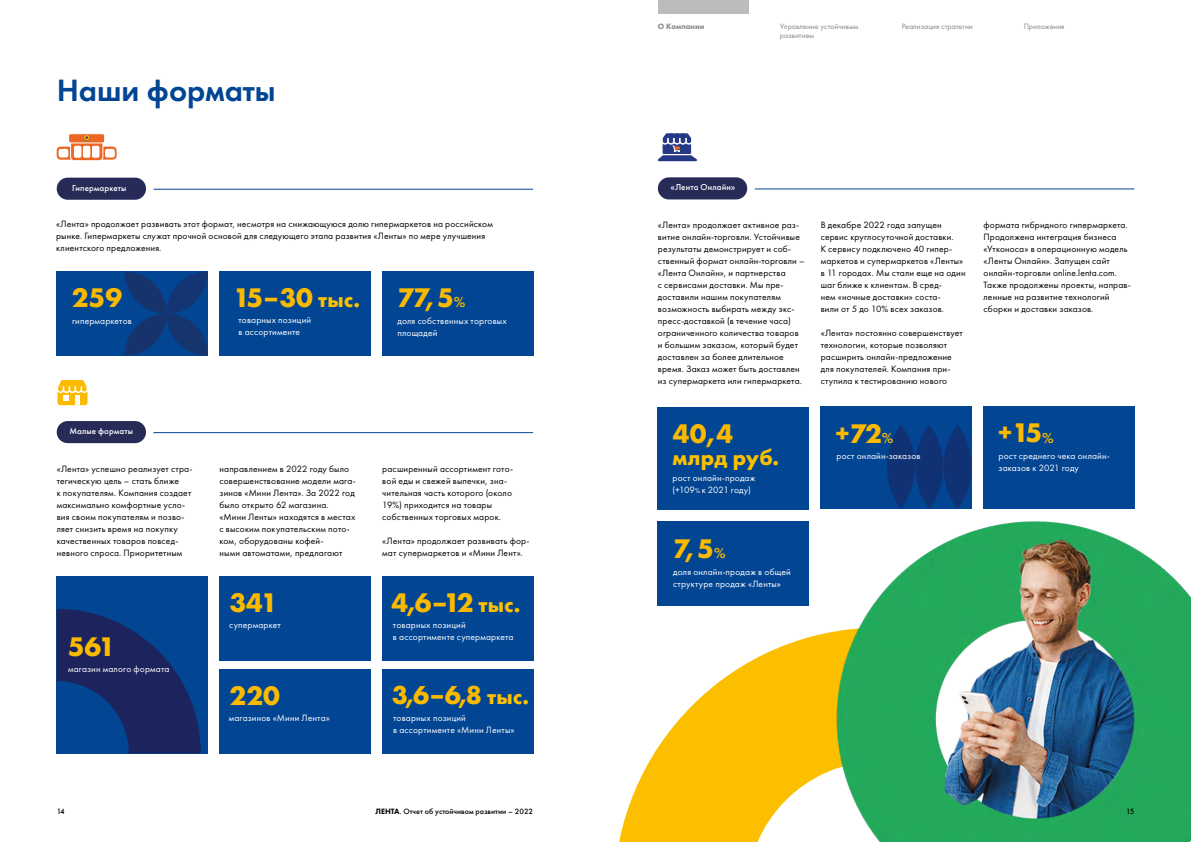
<style>
.page{position:relative;width:1191px;height:842px;background:#fff}
.page>*{position:absolute;margin:0;border:0;box-sizing:border-box;transform-origin:0 0}
.t1{font:32px "Futura New Demi";color:#014593}
.t2{font:700 28px "Futura New";color:#fbba00}
.t3{font:700 27px "Futura New";color:#fbba00}
.t4{font:700 22px "Futura New";letter-spacing:.01em;color:#fcc002}
.t5{font:9.5px/12px "Futura New";letter-spacing:.015em;color:#000}
.t6{font:9.5px/12px "Futura New";letter-spacing:.015em;color:#fff}
.t7{font:500 9px "Futura New";letter-spacing:.015em;color:#fff}
.t8{font:8px/9.6px "Futura New";color:#878787}
.t9{font:500 8px "Futura New";color:#000}
.t10{font:800 8px "Futura New";color:#878787}
.s1{font-size:22px;color:#fcc002}
.s2{font-family:"Futura New Demi";font-weight:400;font-size:15px}
.s3{font-size:7px}
.s4{font-weight:800}
</style>
<div class="page">
<div style="left:57px;top:271px;width:151px;height:84px;background:#014593"></div>
<div style="left:57px;top:576px;width:151px;height:177px;background:#014593"></div>
<div style="left:658px;top:521px;width:151px;height:84px;background:#014593"></div>
<div style="left:219px;top:576px;width:151px;height:84px;background:#014593"></div>
<div style="left:820px;top:406px;width:151px;height:103px;background:#014593"></div>
<div style="left:382px;top:271px;width:151px;height:84px;background:#014593"></div>
<svg style="left:887px;top:425px;width:85px;height:53px"></svg>
<div style="left:219px;top:669px;width:151px;height:84px;background:#014593"></div>
<div style="left:983px;top:406px;width:151px;height:103px;background:#014593"></div>
<svg style="left:125px;top:272px;width:83px;height:84px"></svg>
<hr style="left:755px;top:189px;width:379px;height:1px;background:#014593">
<hr style="left:153px;top:432px;width:380px;height:1px;background:#014593">
<hr style="left:153px;top:189px;width:380px;height:1px;background:#014593">
<div style="left:658px;top:177px;width:89px;height:22px;background:#272b58;border-radius:11px"></div>
<div style="left:57px;top:421px;width:89px;height:22px;background:#272b58;border-radius:11px"></div>
<div style="left:57px;top:178px;width:89px;height:22px;background:#272b58;border-radius:11px"></div>
<svg style="left:619px;top:635px;width:197px;height:207px;fill:#fcbf00"></svg>
<div style="left:382px;top:576px;width:151px;height:84px;background:#014593"></div>
<div style="left:382px;top:669px;width:151px;height:84px;background:#014593"></div>
<div style="left:658px;top:407px;width:151px;height:102px;background:#014593"></div>
<div style="left:219px;top:271px;width:151px;height:84px;background:#014593"></div>
<svg style="left:57px;top:147px;width:21px;height:13px"></svg>
<svg style="left:95px;top:147px;width:22px;height:13px"></svg>
<svg style="left:71px;top:140px;width:32px;height:21px"></svg>
<div style="left:70px;top:139px;width:33px;height:22px;border:1px solid #fff;border-radius:4px"></div>
<div style="left:69px;top:134px;width:36px;height:9px;background:#ec6725;border-radius:2px"></div>
<div style="left:68px;top:133px;width:37px;height:10px;border:1px solid #fff;border-radius:2px"></div>
<svg style="left:84px;top:135px;width:5px;height:7px"></svg>
<div style="left:74px;top:146px;width:7px;height:12px;background:#fff;border-radius:2px"></div>
<div style="left:83px;top:146px;width:7px;height:12px;background:#fff;border-radius:2px"></div>
<div style="left:92px;top:146px;width:7px;height:12px;background:#fff;border-radius:2px"></div>
<div style="left:105px;top:149px;width:10px;height:8px;background:#fff;border-radius:2px"></div>
<div style="left:59px;top:149px;width:9px;height:8px;background:#fff;border-radius:2px"></div>
<svg style="left:57px;top:380px;width:31px;height:26px"></svg>
<svg style="left:658px;top:133px;width:39px;height:29px"></svg>
<svg style="left:57px;top:609px;width:144px;height:144px"></svg>
<img style="left:816px;top:478px;width:375px;height:364px">
<div style="left:658px;top:0;width:90px;height:14px;background:#bcbcbc"></div>
<h1 class="t1" style="left:57px;top:70px;width:220px">Наши форматы</h1>
<p class="t7" style="left:72px;top:182px;width:56px">Гипермаркеты</p>
<p class="t5" style="left:56px;top:218px;width:438px">«Лента» продолжает развивать этот формат, несмотря на снижающуюся долю гипермаркетов на российском рынке. Гипермаркеты служат прочной основой для следующего этапа развития «Ленты» по мере улучшения клиентского предложения.</p>
<h2 class="t2" style="left:72px;top:280px;width:52px">259</h2>
<p class="t6" style="left:72px;top:314px;width:61px">гипермаркетов</p>
<p class="t7" style="left:69px;top:426px;width:65px">Малые форматы</p>
<h2 class="t2" style="left:233px;top:280px;width:128px">15–30 <span class="s1">тыс.</span></h2>
<p class="t6" style="left:238px;top:314px;width:74px">товарных позиций в ассортименте</p>
<h2 class="t2" style="left:397px;top:280px;width:70px">77,5<span class="s2">%</span></h2>
<p class="t6" style="left:397px;top:314px;width:111px">доля собственных торговых площадей</p>
<p class="t5" style="left:57px;top:462px;width:137px">«Лента» успешно реализует стра&shy;тегическую цель – стать ближе<br>к покупателям. Компания создает максимально комфортные усло&shy;вия своим покупателям и позво&shy;ляет снизить время на покупку качественных товаров повсед&shy;невного спроса. Приоритетным</p>
<p class="t5" style="left:219px;top:462px;width:138px">направлением в 2022 году было совершенствование модели мага&shy;зинов «Мини Лента». За 2022 год было открыто 62 магазина. «Мини Ленты» находятся в местах с высоким покупательским пото&shy;ком, оборудованы кофей-<br>ными автоматами, предлагают</p>
<p class="t5" style="left:382px;top:462px;width:132px">расширенный ассортимент гото&shy;вой еды и свежей выпечки, зна&shy;чительная часть которого (около<br>19%) приходится на товары собственных торговых марок.</p>
<p class="t5" style="left:382px;top:534px;width:149px">«Лента» продолжает развивать фор&shy;мат супермаркетов и «Мини Лент».</p>
<h2 class="t2" style="left:68px;top:628px;width:49px">561</h2>
<p class="t6" style="left:68px;top:663px;width:103px">магазин малого формата</p>
<h2 class="t2" style="left:229px;top:585px;width:50px">341</h2>
<p class="t6" style="left:229px;top:619px;width:53px">супермаркет</p>
<h2 class="t2" style="left:230px;top:678px;width:52px">220</h2>
<p class="t6" style="left:229px;top:712px;width:103px">магазинов «Мини Лента»</p>
<h2 class="t2" style="left:391px;top:585px;width:131px">4,6–12 <span class="s1">тыс.</span></h2>
<p class="t6" style="left:393px;top:619px;width:122px">товарных позиций<br>в ассортименте супермаркета</p>
<h3 class="t3" style="left:392px;top:678px;width:139px">3,6–6,8 <span class="s1">тыс.</span></h3>
<p class="t6" style="left:393px;top:712px;width:123px">товарных позиций<br>в ассортименте «Мини Ленты»</p>
<p class="t10" style="left:658px;top:21px;width:48px">О Компании</p>
<p class="t8" style="left:780px;top:21px;width:80px">Управление устойчивым развитием</p>
<p class="t8" style="left:901px;top:21px;width:73px">Реализация стратегии</p>
<p class="t8" style="left:1023px;top:21px;width:42px">Приложения</p>
<p class="t7" style="left:670px;top:182px;width:66px">«Лента Онлайн»</p>
<p class="t5" style="left:658px;top:219px;width:148px">«Лента» продолжает активное раз&shy;витие онлайн-торговли. Устойчивые результаты демонстрирует и соб&shy;ственный формат онлайн-торговли – «Лента Онлайн», и партнерства<br>с сервисами доставки. Мы пре&shy;доставили нашим покупателям возможность выбирать между экс&shy;пресс-доставкой (в течение часа) ограниченного количества товаров и большим заказом, который будет доставлен за более длительное время. Заказ может быть доставлен из супермаркета или гипермаркета.</p>
<p class="t5" style="left:820px;top:219px;width:146px">В декабре 2022 года запущен сервис круглосуточной доставки.<br>К сервису подключено 40 гипер&shy;маркетов и супермаркетов «Ленты» в 11 городах. Мы стали еще на один шаг ближе к клиентам. В сред-<br>нем «ночные доставки» соста-<br>вили от 5 до 10% всех заказов.</p>
<p class="t5" style="left:820px;top:327px;width:144px">«Лента» постоянно совершенствует технологии, которые позволяют расширить онлайн-предложение для покупателей. Компания при&shy;ступила к тестированию нового</p>
<h2 class="t2" style="left:673px;top:415px;width:62px">40,4</h2>
<p class="t6" style="left:672px;top:471px;width:84px">рост онлайн-продаж (+109<span class="s3">%</span> к 2021 году)</p>
<h3 class="t4" style="left:672px;top:443px;width:108px">млрд руб.</h3>
<h2 class="t2" style="left:673px;top:530px;width:54px">7,5<span class="s2">%</span></h2>
<p class="t6" style="left:673px;top:565px;width:119px">доля онлайн-продаж в общей структуре продаж «Ленты»</p>
<h2 class="t2" style="left:835px;top:415px;width:60px">+72<span class="s2">%</span></h2>
<p class="t6" style="left:836px;top:449px;width:85px">рост онлайн-заказов</p>
<p class="t5" style="left:983px;top:219px;width:149px">формата гибридного гипермаркета.<br>Продолжена интеграция бизнеса «Утконоса» в операционную модель «Ленты Онлайн». Запущен сайт онлайн-торговли online.lenta.com.<br>Также продолжены проекты, направ&shy;ленные на развитие технологий</p>
<p class="t5" style="left:983px;top:303px;width:111px">сборки и доставки заказов.</p>
<h2 class="t2" style="left:998px;top:415px;width:57px">+15<span class="s2">%</span></h2>
<p class="t6" style="left:998px;top:449px;width:113px">рост среднего чека онлайн&shy;заказов к 2021 году</p>
<p class="t9" style="left:57px;top:807px;width:9px">14</p>
<p class="t9" style="left:375px;top:807px;width:159px"><span class="s4">ЛЕНТА</span>. Отчет об устойчивом развитии – 2022</p>
<p class="t9" style="left:1126px;top:807px;width:10px">15</p>
</div>
